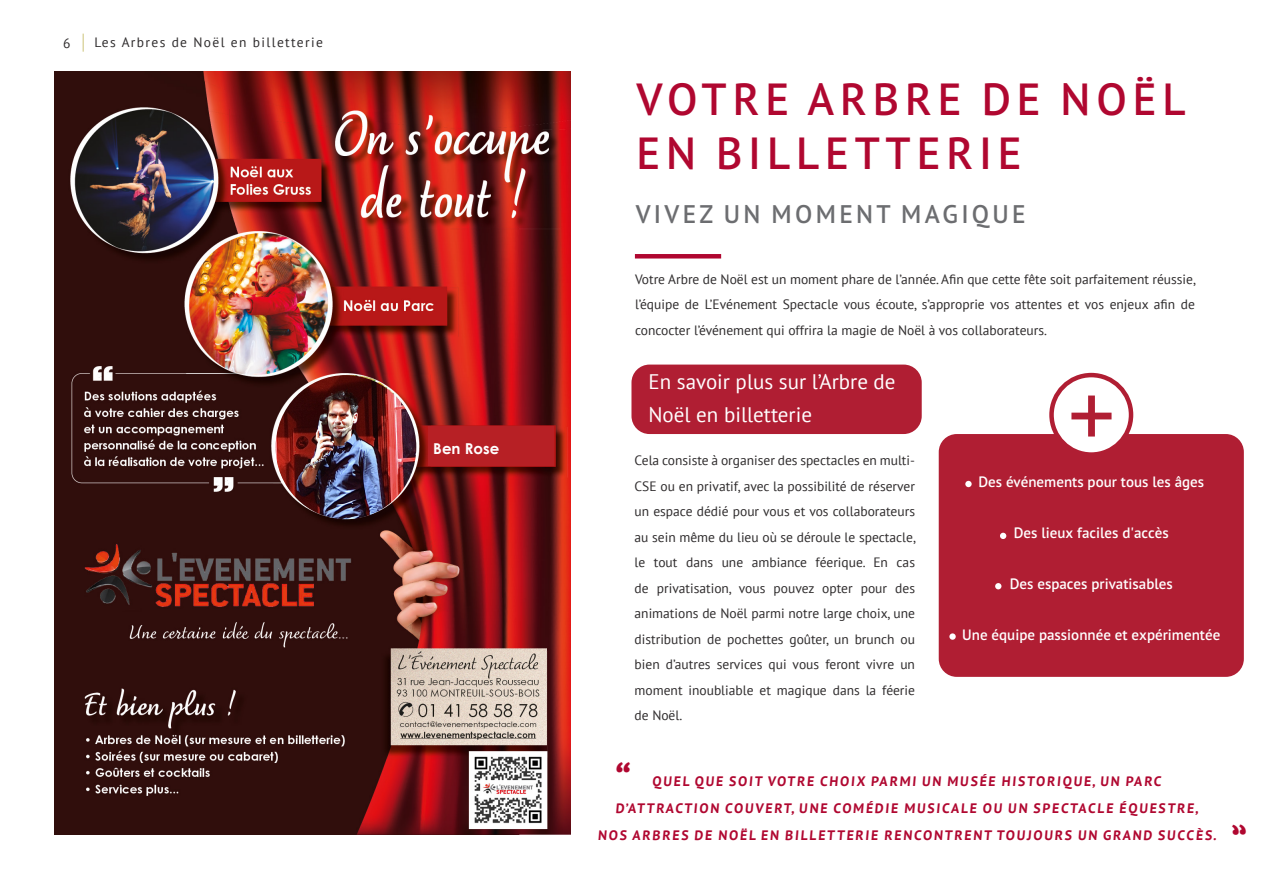
<style>
.page{position:relative;width:1263px;height:893px;background:#fff}
.page>*{position:absolute;margin:0;border:0;box-sizing:border-box;transform-origin:0 0}
.Big_Title{font:94.5px "PT Sans Pro";color:#b01e33}
.Big_Title-2{font:600 45px "PT Sans Pro";letter-spacing:.13em;color:#b00730}
.Big_Title-3{font:700 41.1px "PT Sans";color:#b00730}
.Big_Title-4{font:600 25.5px "PT Sans Pro";letter-spacing:.13em;color:#6c6d70}
.Plan_subtitel{font:21px/33px "PT Sans";color:#fff}
.Text_Paragraph{font:600 15px "PT Sans Pro";color:#fff}
.Big_Title-5{font:700 15px "Century Gothic";color:#fff}
.Big_Title-6{font:700 13.65px "PT Sans";color:#b00730}
.Text_Paragraph-2{font:13.5px/25.5px "PT Sans";color:#2e2b2c;text-align:justify}
.Page_Number{font:13.5px "PT Sans";letter-spacing:.1em;color:#2e2b2c}
</style>
<div class="page">
<img style="left:54px;top:71px;width:517px;height:764px">
<div style="left:635px;top:254px;width:86px;height:5px;background:#b00730"></div>
<div style="left:631px;top:365px;width:291px;height:69px;background:#b01e33;border-radius:18px"></div>
<div style="left:939px;top:434px;width:305px;height:243px;background:#b01e33;border-radius:18px"></div>
<div style="left:1051px;top:375px;width:80px;height:80px;background:#fff;border-radius:50%"></div>
<div style="left:1049px;top:373px;width:84px;height:84px;border:4px solid #b01e33;border-radius:50%"></div>
<div style="left:965px;top:481px;width:7px;height:6px;background:#fff;border-radius:50%"></div>
<svg style="left:1000px;top:533px;width:6px;height:6px"></svg>
<svg style="left:995px;top:583px;width:6px;height:6px"></svg>
<svg style="left:949px;top:633px;width:7px;height:7px"></svg>
<div style="left:428px;top:426px;width:126px;height:40px;background:#b72025"></div>
<img style="left:276px;top:375px;width:140px;height:144px">
<svg style="left:82px;top:34px;width:2px;height:18px"></svg>
<p class="Page_Number" style="left:63px;top:34px;width:9px">6</p>
<p class="Page_Number" style="left:94px;top:34px;width:230px">Les Arbres de Noël en billetterie</p>
<p class="Big_Title-5" style="left:433px;top:437px;width:67px">Ben Rose</p>
<p class="Big_Title-2" style="left:636px;top:70px;width:551px">VOTRE ARBRE DE NOËL</p>
<p class="Big_Title-2" style="left:636px;top:124px;width:387px">EN BILLETTERIE</p>
<p class="Big_Title-4" style="left:636px;top:197px;width:391px">VIVEZ UN MOMENT MAGIQUE</p>
<p class="Text_Paragraph-2" style="left:635px;top:266px;width:563px">Votre Arbre de Noël est un moment phare de l’année. Afin que cette fête soit parfaitement réussie, l’équipe de L’Evénement Spectacle vous écoute, s’approprie vos attentes et vos enjeux afin de concocter l’événement qui offrira la magie de Noël à vos collaborateurs.</p>
<p class="Plan_subtitel" style="left:648px;top:365px;width:249px">En savoir plus sur l’Arbre de<br>Noël en billetterie</p>
<p class="Text_Paragraph-2" style="left:635px;top:447px;width:283px">Cela consiste à organiser des spectacles en multi-CSE ou en privatif, avec la possibilité de réserver un espace dédié pour vous et vos collaborateurs au sein même du lieu où se déroule le spectacle, le tout dans une ambiance féerique. En cas de privatisation, vous pouvez opter pour des animations de Noël parmi notre large choix, une distribution de pochettes goûter, un brunch ou bien d’autres services qui vous feront vivre un moment inoubliable et magique dans la féerie de Noël.</p>
<p class="Big_Title" style="left:1068px;top:353px;width:49px">+</p>
<p class="Text_Paragraph" style="left:978px;top:472px;width:227px">Des événements pour tous les âges</p>
<p class="Text_Paragraph" style="left:1014px;top:523px;width:156px">Des lieux faciles d'accès</p>
<p class="Text_Paragraph" style="left:1010px;top:574px;width:164px">Des espaces privatisables</p>
<p class="Text_Paragraph" style="left:962px;top:625px;width:259px">Une équipe passionnée et expérimentée</p>
<p class="Big_Title-3" style="left:613px;top:750px;width:22px">“</p>
<p class="Big_Title-6" style="left:652px;top:772px;width:512px">Q UEL Q UE SOIT VOTRE CHOIX PARMI UN MUSÉE HISTORIQ UE, UN PARC</p>
<p class="Big_Title-6" style="left:616px;top:799px;width:586px">D’ATTRACTION COUVERT, UNE COMÉDIE MUSICALE OU UN SPECTACLE ÉQ UESTRE,</p>
<p class="Big_Title-6" style="left:598px;top:826px;width:622px">NOS ARBRES DE NOËL EN BILLETTERIE RENCONTRENT TOUJOURS UN GRAND SUCCÈS.</p>
</div>
